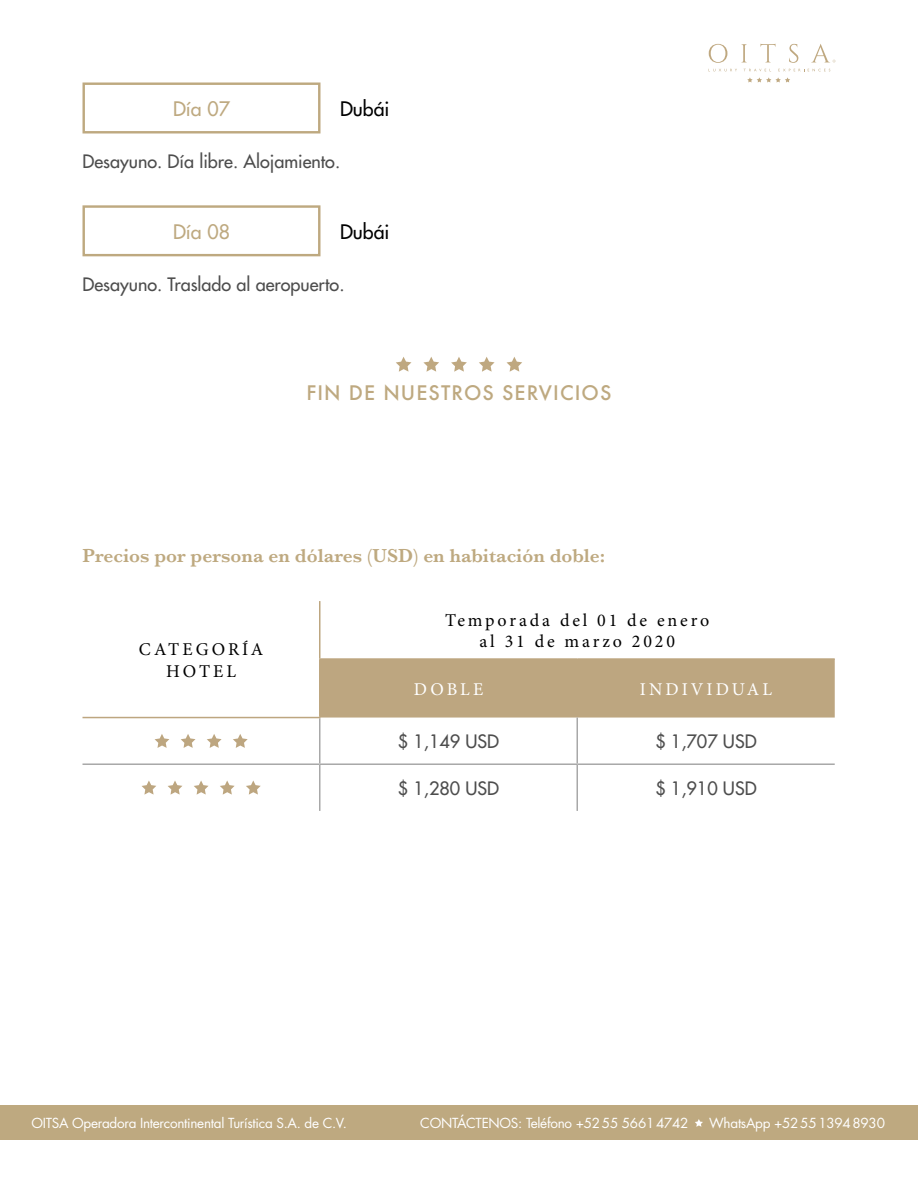
<style>
.page{position:relative;width:918px;height:1188px;background:#fff}
.page>*{position:absolute;margin:0;border:0;box-sizing:border-box;transform-origin:0 0}
.t1{font:600 19.5px "Baskerville";color:#bea980}
.t2{font:500 19.5px "Futura";letter-spacing:.055em;color:#bea980}
.t3{font:500 19.5px "Futura Std";color:#bea980}
.t4{font:500 19.5px "Futura Std";color:#000}
.t5{font:500 18px "Futura Std";color:#4d4d4d}
.t6{font:18px/21.6px "Minion Pro";letter-spacing:.16em;color:#000;text-align:center}
.t7{font:18px "Minion Pro";letter-spacing:.17em;color:#fff}
.t8{font:13.5px "Futura Std";letter-spacing:-.02em;color:#fff}
</style>
<div class="page">
<svg style="left:747px;top:77px;width:43px;height:5px"></svg>
<svg style="left:708px;top:69px;width:29px;height:2px"></svg>
<svg style="left:744px;top:69px;width:26px;height:2px"></svg>
<svg style="left:778px;top:69px;width:52px;height:2px"></svg>
<svg style="left:709px;top:44px;width:18px;height:19px"></svg>
<svg style="left:741px;top:44px;width:6px;height:18px"></svg>
<svg style="left:760px;top:44px;width:16px;height:18px"></svg>
<svg style="left:789px;top:44px;width:9px;height:19px"></svg>
<svg style="left:811px;top:44px;width:25px;height:19px"></svg>
<div style="left:0;top:1106px;width:918px;height:34px;background:#bea980"></div>
<svg style="left:695px;top:1119px;width:8px;height:8px"></svg>
<div style="left:82px;top:82px;width:239px;height:51px;border:2px solid #bea980"></div>
<div style="left:82px;top:205px;width:239px;height:51px;border:2px solid #bea980"></div>
<svg style="left:451px;top:357px;width:16px;height:15px"></svg>
<svg style="left:479px;top:357px;width:16px;height:15px"></svg>
<svg style="left:507px;top:357px;width:15px;height:15px"></svg>
<svg style="left:396px;top:357px;width:15px;height:15px"></svg>
<svg style="left:423px;top:357px;width:16px;height:15px"></svg>
<div style="left:321px;top:660px;width:514px;height:58px;background:#bda680"></div>
<hr style="left:319px;top:718px;width:2px;height:45px;background:#a8a8a8">
<hr style="left:576px;top:718px;width:2px;height:45px;background:#a8a8a8">
<hr style="left:82px;top:763px;width:238px;height:2px;background:#a8a8a8">
<hr style="left:320px;top:763px;width:257px;height:2px;background:#a8a8a8">
<hr style="left:319px;top:765px;width:2px;height:46px;background:#a8a8a8">
<hr style="left:577px;top:763px;width:258px;height:2px;background:#a8a8a8">
<hr style="left:576px;top:765px;width:2px;height:46px;background:#a8a8a8">
<hr style="left:319px;top:658px;width:258px;height:2px;background:#bda680">
<hr style="left:577px;top:658px;width:258px;height:2px;background:#bda680">
<hr style="left:319px;top:601px;width:2px;height:57px;background:#bda680">
<hr style="left:319px;top:660px;width:2px;height:57px;background:#bda680">
<hr style="left:82px;top:717px;width:239px;height:1px;background:#bda680">
<svg style="left:207px;top:734px;width:15px;height:14px"></svg>
<svg style="left:233px;top:734px;width:15px;height:14px"></svg>
<svg style="left:155px;top:734px;width:14px;height:14px"></svg>
<svg style="left:181px;top:734px;width:14px;height:14px"></svg>
<svg style="left:194px;top:781px;width:15px;height:14px"></svg>
<svg style="left:220px;top:781px;width:15px;height:14px"></svg>
<svg style="left:246px;top:781px;width:15px;height:14px"></svg>
<svg style="left:142px;top:781px;width:14px;height:14px"></svg>
<svg style="left:168px;top:781px;width:14px;height:14px"></svg>
<h1 class="t3" style="left:173px;top:97px;width:58px">Día 07</h1>
<h1 class="t4" style="left:340px;top:97px;width:51px">Dubái</h1>
<h2 class="t5" style="left:82px;top:150px;width:259px">Desayuno. Día libre. Alojamiento.</h2>
<h1 class="t3" style="left:173px;top:219px;width:58px">Día 08</h1>
<h1 class="t4" style="left:340px;top:219px;width:51px">Dubái</h1>
<h2 class="t5" style="left:82px;top:273px;width:264px">Desayuno. Traslado al aeropuerto.</h2>
<h1 class="t2" style="left:307px;top:380px;width:307px">FIN DE NUESTROS SERVICIOS</h1>
<h1 class="t1" style="left:83px;top:542px;width:524px">Precios por persona en dólares (USD) en habitación doble:</h1>
<h2 class="t6" style="left:139px;top:639px;width:126px">CATEGORÍA<br>HOTEL</h2>
<h2 class="t6" style="left:445px;top:609px;width:266px">Temporada del 01 de enero al 31 de marzo 2020</h2>
<h2 class="t7" style="left:414px;top:677px;width:71px">DOBLE</h2>
<h2 class="t7" style="left:640px;top:677px;width:134px">INDIVIDUAL</h2>
<h2 class="t5" style="left:398px;top:730px;width:103px">$ 1,149 USD</h2>
<h2 class="t5" style="left:655px;top:730px;width:103px">$ 1,707 USD</h2>
<h2 class="t5" style="left:398px;top:777px;width:103px">$ 1,280 USD</h2>
<h2 class="t5" style="left:655px;top:777px;width:103px">$ 1,910 USD</h2>
<p class="t8" style="left:32px;top:1115px;width:317px">OITSA Operadora Intercontinental Turística S.A. de C.V.</p>
<p class="t8" style="left:420px;top:1115px;width:270px">CONTÁCTENOS: Teléfono +5255 56614742</p>
<p class="t8" style="left:709px;top:1115px;width:177px">WhatsApp +525513948930</p>
</div>
